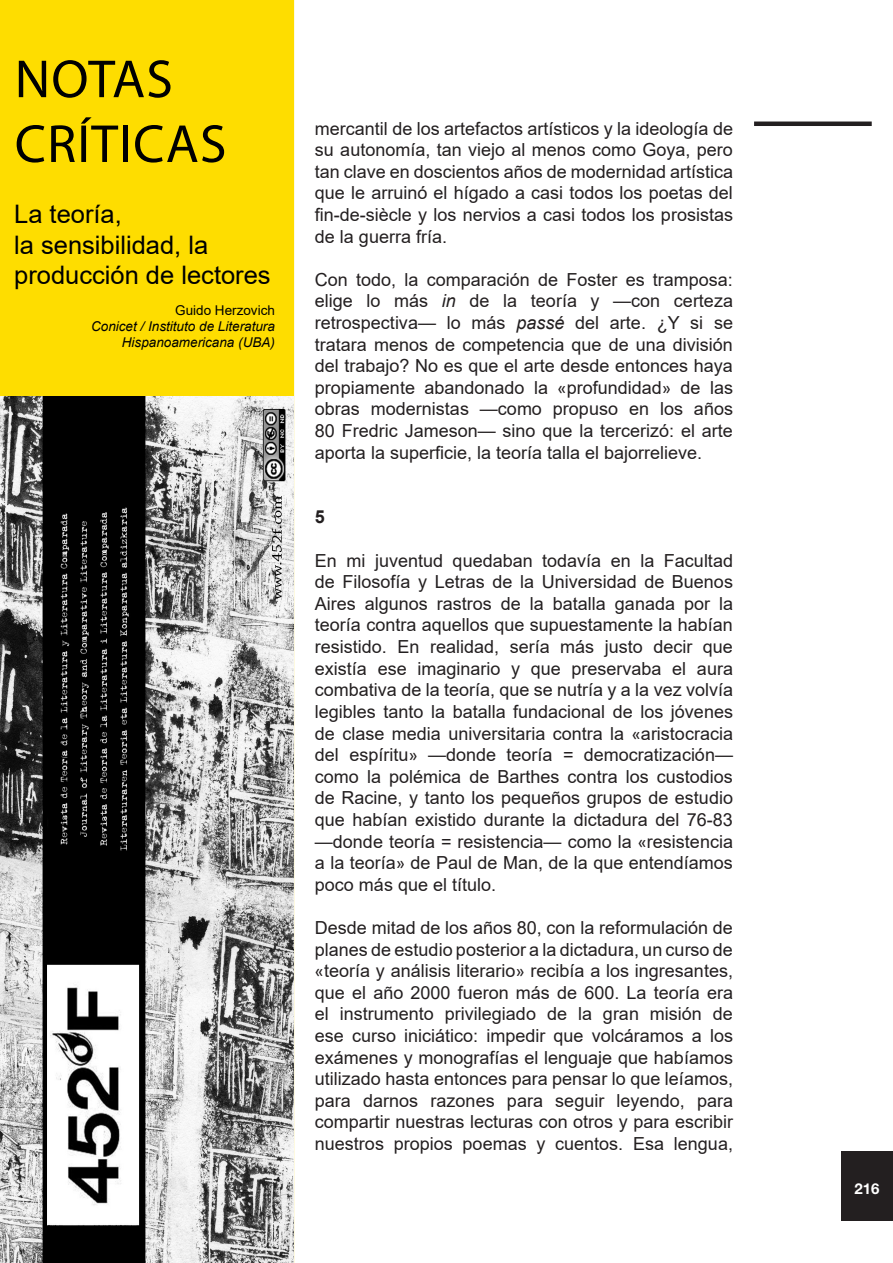
<style>
.page{position:relative;width:893px;height:1263px;background:#fff}
.page>*{position:absolute;margin:0;border:0;box-sizing:border-box;transform-origin:0 0}
.t1{font:54px/64.8px "Myriad Pro";letter-spacing:.02em;color:#000}
.t2{font:25.5px/30.6px "Arial";color:#000}
.t3{font:18px/21.6px "Arial";color:#231f20;text-align:justify}
.t4{font:700 18px "Arial";color:#231f20}
.t5{font:700 15px "Helvetica Neue";color:#fff}
.t6{font:italic 13.5px/16.2px "Arial";color:#000;text-align:right}
.t7{font:13.5px "Arial";color:#000}
.s1{font-style:italic}
.s2{font-family:"Calibri"}
</style>
<div class="page">
<hr style="left:754px;top:122px;width:118px;height:4px;background:#231f20">
<div style="left:841px;top:1151px;width:52px;height:70px;background:#231f20"></div>
<div style="left:0;top:0;width:294px;height:396px;background:#fedd00"></div>
<img style="left:0;top:396px;width:294px;height:867px">
<h1 class="t1" style="left:15px;top:46px;width:213px">NOTAS<br>CRÍTICAS</h1>
<h2 class="t2" style="left:14px;top:199px;width:258px">La teoría,<br>la sensibilidad, la producción de lectores</h2>
<p class="t7" style="left:175px;top:301px;width:101px">Guido Herzovich</p>
<p class="t6" style="left:91px;top:319px;width:185px">Conicet / Instituto de Literatura<br>Hispanoamericana (UBA)</p>
<p class="t3" style="left:315px;top:117px;width:420px">mercantil de los artefactos artísticos y la ideología de su autonomía, tan viejo al menos como Goya, pero tan clave en doscientos años de modernidad artística que le arruinó el hígado a casi todos los poetas del fin-de-siècle y los nervios a casi todos los prosistas de la guerra fría.</p>
<p class="t3" style="left:315px;top:269px;width:420px">Con todo, la comparación de Foster es tramposa: elige lo más <span class="s1">in</span> de la teoría y —con certeza retrospectiva— lo más <span class="s1">passé</span> del arte. ¿Y si se tratara menos de competencia que de una división del trabajo? No es que el arte desde entonces haya propiamente abandonado la <span class="s2">«</span>profundidad<span class="s2">»</span> de las obras modernistas —como propuso en los años 80 Fredric Jameson— sino que la tercerizó: el arte aporta la superficie, la teoría talla el bajorrelieve.</p>
<p class="t4" style="left:315px;top:504px;width:12px">5</p>
<p class="t3" style="left:315px;top:549px;width:420px">En mi juventud quedaban todavía en la Facultad de Filosofía y Letras de la Universidad de Buenos Aires algunos rastros de la batalla ganada por la teoría contra aquellos que supuestamente la habían resistido. En realidad, sería más justo decir que existía ese imaginario y que preservaba el aura combativa de la teoría, que se nutría y a la vez volvía legibles tanto la batalla fundacional de los jóvenes de clase media universitaria contra la <span class="s2">«</span>aristocracia del espíritu<span class="s2">»</span> —donde teoría = democratización— como la polémica de Barthes contra los custodios de Racine, y tanto los pequeños grupos de estudio que habían existido durante la dictadura del 76-83 —donde teoría = resistencia— como la <span class="s2">«</span>resistencia a la teoría<span class="s2">»</span> de Paul de Man, de la que entendíamos poco más que el título.</p>
<p class="t3" style="left:315px;top:917px;width:420px">Desde mitad de los años 80, con la reformulación de planes de estudio posterior a la dictadura, un curso de <span class="s2">«</span>teoría y análisis literario<span class="s2">»</span> recibía a los ingresantes, que el año 2000 fueron más de 600. La teoría era el instrumento privilegiado de la gran misión de ese curso iniciático: impedir que volcáramos a los exámenes y monografías el lenguaje que habíamos utilizado hasta entonces para pensar lo que leíamos, para darnos razones para seguir leyendo, para compartir nuestras lecturas con otros y para escribir nuestros propios poemas y cuentos. Esa lengua,</p>
<p class="t5" style="left:854px;top:1179px;width:27px">216</p>
</div>
